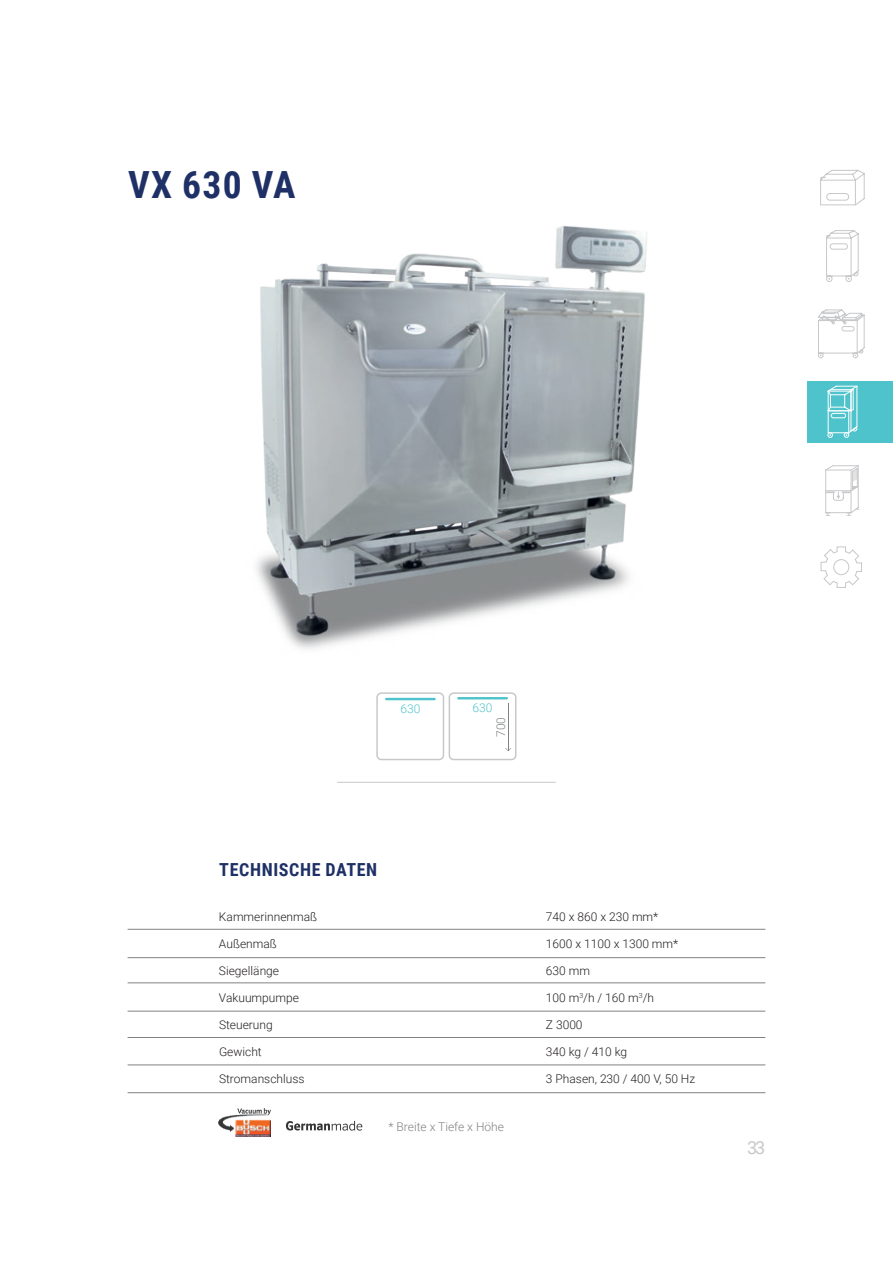
<style>
.page{position:relative;width:893px;height:1263px;background:#fff}
.page>*{position:absolute;margin:0;border:0;box-sizing:border-box;transform-origin:0 0}
.t1{font:700 37.5px "Roboto Condensed";letter-spacing:.035em;color:#1e3066}
.t2{font:700 18px "Roboto Condensed";letter-spacing:.035em;color:#1e3066}
.t3{font:18px "Roboto";color:#c7c8ca}
.t4{font:300 12px "Roboto";color:#231f20}
.t5{font:300 12px "Roboto";color:#808285}
.t6{font:300 12px "Roboto";color:#4fc3cb}
</style>
<div class="page">
<hr style="left:128px;top:929px;width:637px;height:1px;background:#808285">
<hr style="left:128px;top:957px;width:637px;height:1px;background:#808285">
<hr style="left:128px;top:982px;width:637px;height:1px;background:#808285">
<hr style="left:128px;top:1011px;width:637px;height:1px;background:#808285">
<hr style="left:128px;top:1037px;width:637px;height:1px;background:#808285">
<hr style="left:128px;top:1065px;width:637px;height:1px;background:#808285">
<hr style="left:337px;top:782px;width:219px;height:1px;background:#c7c8ca">
<hr style="left:128px;top:1092px;width:637px;height:1px;background:#808285">
<img style="left:219px;top:1108px;width:51px;height:29px">
<svg style="left:286px;top:1121px;width:76px;height:9px"></svg>
<img style="left:256px;top:226px;width:391px;height:423px">
<svg style="left:376px;top:692px;width:140px;height:68px"></svg>
<div style="left:808px;top:381px;width:85px;height:61px;background:#4fc3cb"></div>
<svg style="left:827px;top:385px;width:31px;height:53px"></svg>
<svg style="left:820px;top:546px;width:42px;height:42px"></svg>
<svg style="left:825px;top:465px;width:35px;height:51px"></svg>
<svg style="left:820px;top:169px;width:45px;height:37px"></svg>
<svg style="left:826px;top:230px;width:33px;height:52px"></svg>
<svg style="left:818px;top:309px;width:47px;height:50px"></svg>
<div style="left:835px;top:316px;width:10px;height:7px;border:1px solid #c7c8ca"></div>
<div style="left:823px;top:316px;width:10px;height:7px;border:1px solid #c7c8ca"></div>
<h1 class="t1" style="left:128px;top:159px;width:169px">VX 630 VA</h1>
<p class="t6" style="left:400px;top:700px;width:21px">630</p>
<p class="t6" style="left:472px;top:699px;width:21px">630</p>
<h2 class="t2" style="left:219px;top:857px;width:159px">TECHNISCHE DATEN</h2>
<p class="t5" style="left:493px;top:737px;width:21px;rotate:-90deg">700</p>
<p class="t4" style="left:219px;top:909px;width:100px">Kammerinnenmaß</p>
<p class="t4" style="left:546px;top:909px;width:114px">740 x 860 x 230 mm*</p>
<p class="t4" style="left:219px;top:936px;width:59px">Außenmaß</p>
<p class="t4" style="left:546px;top:936px;width:134px">1600 x 1100 x 1300 mm*</p>
<p class="t4" style="left:219px;top:963px;width:62px">Siegellänge</p>
<p class="t4" style="left:546px;top:963px;width:46px">630 mm</p>
<p class="t4" style="left:219px;top:990px;width:81px">Vakuumpumpe</p>
<p class="t4" style="left:546px;top:990px;width:110px">100 m<sup>3</sup>/h / 160 m<sup>3</sup>/h</p>
<p class="t4" style="left:219px;top:1017px;width:55px">Steuerung</p>
<p class="t4" style="left:546px;top:1017px;width:38px">Z 3000</p>
<p class="t4" style="left:219px;top:1044px;width:44px">Gewicht</p>
<p class="t4" style="left:546px;top:1044px;width:83px">340 kg / 410 kg</p>
<p class="t4" style="left:219px;top:1071px;width:87px">Stromanschluss</p>
<p class="t4" style="left:546px;top:1071px;width:151px">3 Phasen, 230 / 400 V, 50 Hz</p>
<p class="t5" style="left:389px;top:1118px;width:117px">* Breite x Tiefe x Höhe</p>
<h2 class="t3" style="left:747px;top:1135px;width:20px">33</h2>
</div>
